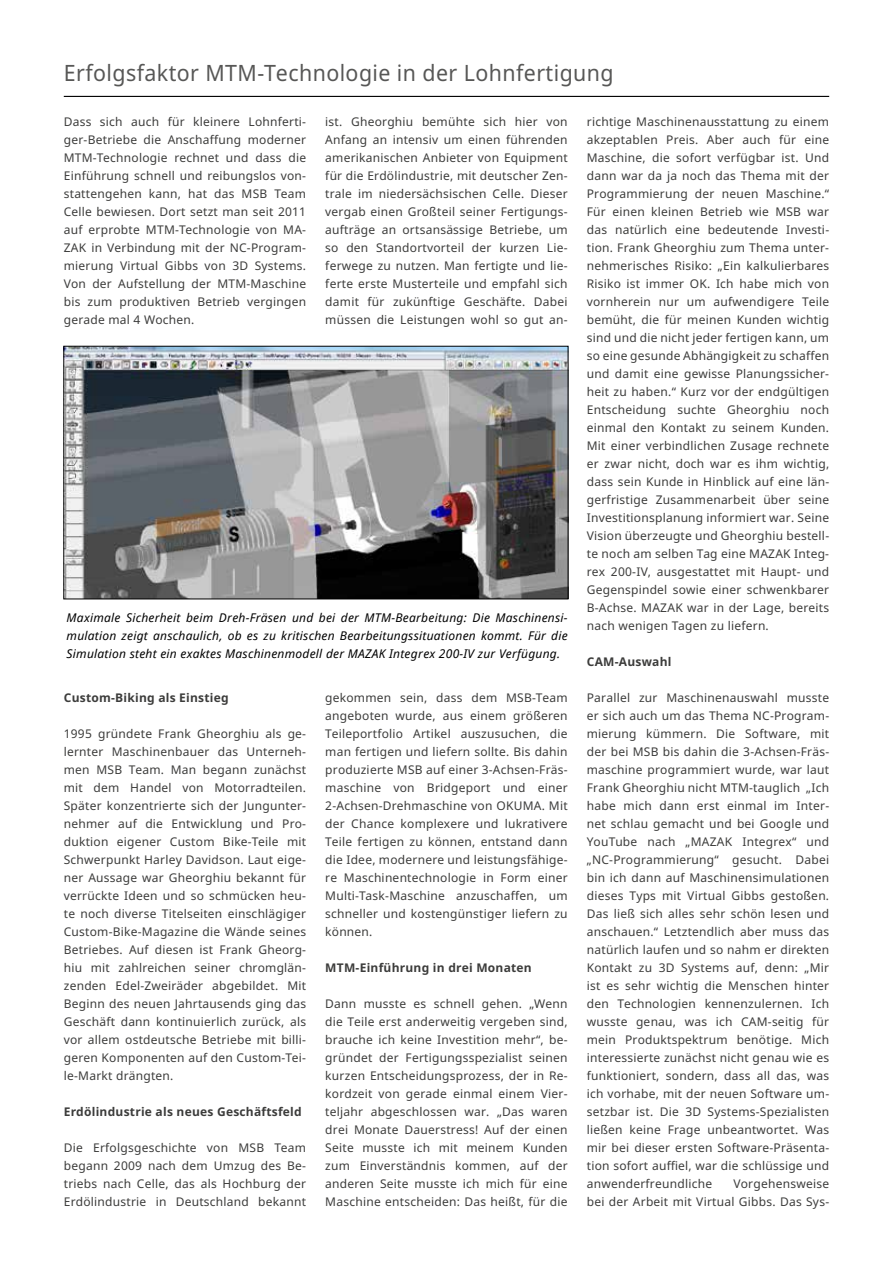
<style>
.page{position:relative;width:893px;height:1263px;background:#fff}
.page>*{position:absolute;margin:0;border:0;box-sizing:border-box;transform-origin:0 0}
.t1{font:22.5px "Noto Sans";letter-spacing:.02em;color:#575756;scale:.95 1}
.t2{font:12px/18px "Noto Sans";letter-spacing:.02em;color:#3c3c3b;text-align:justify}
.t3{font:italic 12px/18px "Noto Sans";letter-spacing:.02em;color:#000;text-align:justify}
.t4{font:700 12px "Noto Sans";letter-spacing:.02em;color:#3c3c3b}
</style>
<div class="page">
<img style="left:65px;top:348px;width:501px;height:249px">
<div style="left:63px;top:346px;width:505px;height:253px;border:1px solid #000"></div>
<hr style="left:64px;top:96px;width:765px;height:1px;background:#000">
<h1 class="t1" style="left:64px;top:58px;width:580px">Erfolgsfaktor MTM-Technologie in der Lohnfertigung</h1>
<p class="t2" style="left:64px;top:112px;width:244px">Dass sich auch für kleinere Lohnferti&shy;ger-Betriebe die Anschaffung moderner MTM-Technologie rechnet und dass die Einführung schnell und reibungslos von&shy;stattengehen kann, hat das MSB Team Celle bewiesen. Dort setzt man seit 2011 auf erprobte MTM-Technologie von MA-ZAK in Verbindung mit der NC-Program&shy;mierung Virtual Gibbs von 3D Systems.<br>Von der Aufstellung der MTM-Maschine bis zum produktiven Betrieb vergingen gerade mal 4 Wochen.</p>
<p class="t2" style="left:325px;top:112px;width:244px">ist. Gheorghiu bemühte sich hier von Anfang an intensiv um einen führenden amerikanischen Anbieter von Equipment für die Erdölindustrie, mit deutscher Zen&shy;trale im niedersächsischen Celle. Dieser vergab einen Großteil seiner Fertigungs&shy;aufträge an ortsansässige Betriebe, um so den Standortvorteil der kurzen Lie&shy;ferwege zu nutzen. Man fertigte und lie&shy;ferte erste Musterteile und empfahl sich damit für zukünftige Geschäfte. Dabei müssen die Leistungen wohl so gut an-</p>
<p class="t3" style="left:67px;top:608px;width:503px">Maximale Sicherheit beim Dreh-Fräsen und bei der MTM-Bearbeitung: Die Maschinensi&shy;mulation zeigt anschaulich, ob es zu kritischen Bearbeitungssituationen kommt. Für die Simulation steht ein exaktes Maschinenmodell der MAZAK Integrex 200-IV zur Verfügung.</p>
<p class="t4" style="left:64px;top:689px;width:166px">Custom-Biking als Einstieg</p>
<p class="t2" style="left:64px;top:724px;width:244px">1995 gründete Frank Gheorghiu als ge&shy;lernter Maschinenbauer das Unterneh&shy;men MSB Team. Man begann zunächst mit dem Handel von Motorradteilen.<br>Später konzentrierte sich der Jungunter&shy;nehmer auf die Entwicklung und Pro&shy;duktion eigener Custom Bike-Teile mit Schwerpunkt Harley Davidson. Laut eige&shy;ner Aussage war Gheorghiu bekannt für verrückte Ideen und so schmücken heu&shy;te noch diverse Titelseiten einschlägiger Custom-Bike-Magazine die Wände seines Betriebes. Auf diesen ist Frank Gheorg&shy;hiu mit zahlreichen seiner chromglän&shy;zenden Edel-Zweiräder abgebildet. Mit Beginn des neuen Jahrtausends ging das Geschäft dann kontinuierlich zurück, als vor allem ostdeutsche Betriebe mit billi&shy;geren Komponenten auf den Custom-Tei&shy;le-Markt drängten.</p>
<p class="t4" style="left:64px;top:1103px;width:240px">Erdölindustrie als neues Geschäftsfeld</p>
<p class="t2" style="left:64px;top:1138px;width:244px">Die Erfolgsgeschichte von MSB Team begann 2009 nach dem Umzug des Be&shy;triebs nach Celle, das als Hochburg der Erdölindustrie in Deutschland bekannt</p>
<p class="t2" style="left:325px;top:688px;width:244px">gekommen sein, dass dem MSB-Team angeboten wurde, aus einem größeren Teileportfolio Artikel auszusuchen, die man fertigen und liefern sollte. Bis dahin produzierte MSB auf einer 3-Achsen-Fräs&shy;maschine von Bridgeport und einer 2-Achsen-Drehmaschine von OKUMA. Mit der Chance komplexere und lukrativere Teile fertigen zu können, entstand dann die Idee, modernere und leistungsfähige&shy;re Maschinentechnologie in Form einer Multi-Task-Maschine anzuschaffen, um schneller und kostengünstiger liefern zu können.</p>
<p class="t4" style="left:325px;top:959px;width:208px">MTM-Einführung in drei Monaten</p>
<p class="t2" style="left:325px;top:994px;width:244px">Dann musste es schnell gehen. „Wenn die Teile erst anderweitig vergeben sind, brauche ich keine Investition mehr“, be&shy;gründet der Fertigungsspezialist seinen kurzen Entscheidungsprozess, der in Re&shy;kordzeit von gerade einmal einem Vier&shy;teljahr abgeschlossen war. „Das waren drei Monate Dauerstress! Auf der einen Seite musste ich mit meinem Kunden zum Einverständnis kommen, auf der anderen Seite musste ich mich für eine Maschine entscheiden: Das heißt, für die</p>
<p class="t2" style="left:587px;top:112px;width:244px">richtige Maschinenausstattung zu einem akzeptablen Preis. Aber auch für eine Maschine, die sofort verfügbar ist. Und dann war da ja noch das Thema mit der Programmierung der neuen Maschine.“ Für einen kleinen Betrieb wie MSB war das natürlich eine bedeutende Investi&shy;tion. Frank Gheorghiu zum Thema unter&shy;nehmerisches Risiko: „Ein kalkulierbares Risiko ist immer OK. Ich habe mich von vornherein nur um aufwendigere Teile bemüht, die für meinen Kunden wichtig sind und die nicht jeder fertigen kann, um so eine gesunde Abhängigkeit zu schaffen und damit eine gewisse Planungssicher&shy;heit zu haben.“ Kurz vor der endgültigen Entscheidung suchte Gheorghiu noch einmal den Kontakt zu seinem Kunden.<br>Mit einer verbindlichen Zusage rechnete er zwar nicht, doch war es ihm wichtig, dass sein Kunde in Hinblick auf eine län&shy;gerfristige Zusammenarbeit über seine Investitionsplanung informiert war. Seine Vision überzeugte und Gheorghiu bestell&shy;te noch am selben Tag eine MAZAK Integ&shy;rex 200-IV, ausgestattet mit Haupt- und Gegenspindel sowie einer schwenkbarer B-Achse. MAZAK war in der Lage, bereits nach wenigen Tagen zu liefern.</p>
<p class="t4" style="left:587px;top:653px;width:86px">CAM-Auswahl</p>
<p class="t2" style="left:587px;top:688px;width:244px">Parallel zur Maschinenauswahl musste er sich auch um das Thema NC-Program&shy;mierung kümmern. Die Software, mit der bei MSB bis dahin die 3-Achsen-Fräs&shy;maschine programmiert wurde, war laut Frank Gheorghiu nicht MTM-tauglich „Ich habe mich dann erst einmal im Inter&shy;net schlau gemacht und bei Google und YouTube nach „MAZAK Integrex“ und „NC-Programmierung“ gesucht. Dabei bin ich dann auf Maschinensimulationen dieses Typs mit Virtual Gibbs gestoßen.<br>Das ließ sich alles sehr schön lesen und anschauen.“ Letztendlich aber muss das natürlich laufen und so nahm er direkten Kontakt zu 3D Systems auf, denn: „Mir ist es sehr wichtig die Menschen hinter den Technologien kennenzulernen. Ich wusste genau, was ich CAM-seitig für mein Produktspektrum benötige. Mich interessierte zunächst nicht genau wie es funktioniert, sondern, dass all das, was ich vorhabe, mit der neuen Software um&shy;setzbar ist. Die 3D Systems-Spezialisten ließen keine Frage unbeantwortet. Was mir bei dieser ersten Software-Präsenta&shy;tion sofort auffiel, war die schlüssige und anwenderfreundliche</p>
<p class="t2" style="left:587px;top:1174px;width:244px;text-align:right">Vorgehensweise<br>bei der Arbeit mit Virtual Gibbs. Das Sys-</p>
</div>
